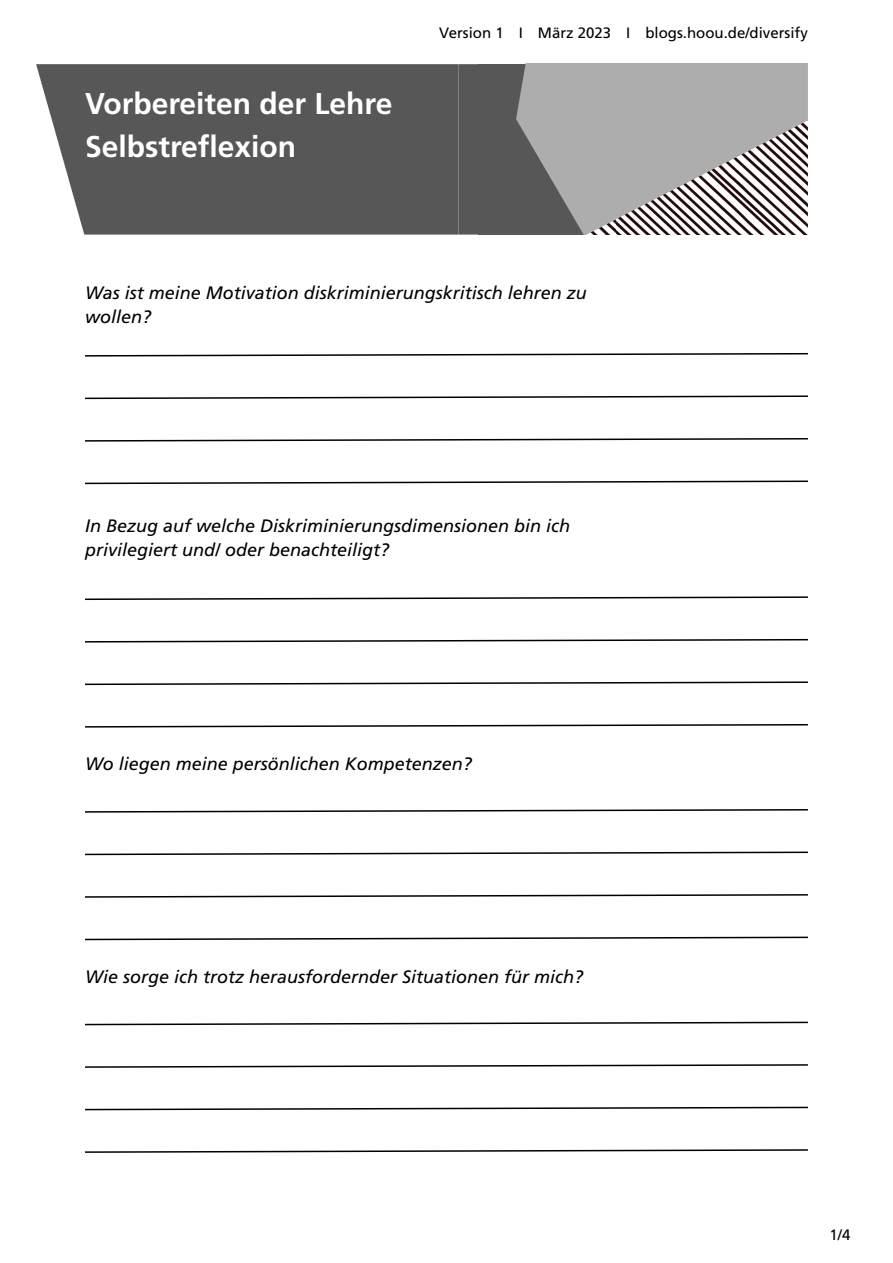
<style>
.page{position:relative;width:893px;height:1263px;background:#fff}
.page>*{position:absolute;margin:0;border:0;box-sizing:border-box;transform-origin:0 0}
.t1{font:700 30px/43px "Frutiger";color:#fff}
.t2{font:italic 18px/24px "Frutiger";color:#000}
.t3{font:15px "Frutiger";color:#000}
</style>
<div class="page">
<img style="left:616px;top:234px;width:192px;height:1px">
<img style="left:36px;top:64px;width:423px;height:171px">
<div style="left:459px;top:64px;width:151px;height:171px;background:#575757"></div>
<img style="left:615px;top:64px;width:193px;height:170px">
<img style="left:479px;top:64px;width:136px;height:170px">
<svg style="left:85px;top:395px;width:723px;height:5px"></svg>
<svg style="left:85px;top:438px;width:723px;height:4px"></svg>
<svg style="left:85px;top:352px;width:723px;height:5px"></svg>
<svg style="left:85px;top:480px;width:723px;height:5px"></svg>
<svg style="left:85px;top:596px;width:723px;height:4px"></svg>
<svg style="left:85px;top:638px;width:723px;height:5px"></svg>
<svg style="left:85px;top:681px;width:723px;height:5px"></svg>
<svg style="left:85px;top:724px;width:723px;height:4px"></svg>
<svg style="left:85px;top:809px;width:723px;height:4px"></svg>
<svg style="left:85px;top:851px;width:723px;height:5px"></svg>
<svg style="left:85px;top:894px;width:723px;height:4px"></svg>
<svg style="left:85px;top:936px;width:723px;height:5px"></svg>
<svg style="left:85px;top:1021px;width:723px;height:5px"></svg>
<svg style="left:85px;top:1064px;width:723px;height:4px"></svg>
<svg style="left:85px;top:1106px;width:723px;height:5px"></svg>
<svg style="left:85px;top:1149px;width:723px;height:4px"></svg>
<h1 class="t1" style="left:85px;top:82px;width:309px">Vorbereiten der Lehre<br>Selbstreflexion</h1>
<p class="t3" style="left:439px;top:24px;width:370px">Version 1 I März 2023 I blogs.hoou.de/diversify</p>
<p class="t2" style="left:85px;top:281px;width:503px">Was ist meine Motivation diskriminierungskritisch lehren zu wollen?</p>
<p class="t2" style="left:85px;top:514px;width:487px">In Bezug auf welche Diskriminierungsdimensionen bin ich privilegiert und/ oder benachteiligt?</p>
<p class="t2" style="left:85px;top:752px;width:388px">Wo liegen meine persönlichen Kompetenzen?</p>
<p class="t2" style="left:85px;top:965px;width:500px">Wie sorge ich trotz herausfordernder Situationen für mich?</p>
<p class="t3" style="left:830px;top:1226px;width:22px">1/4</p>
</div>
